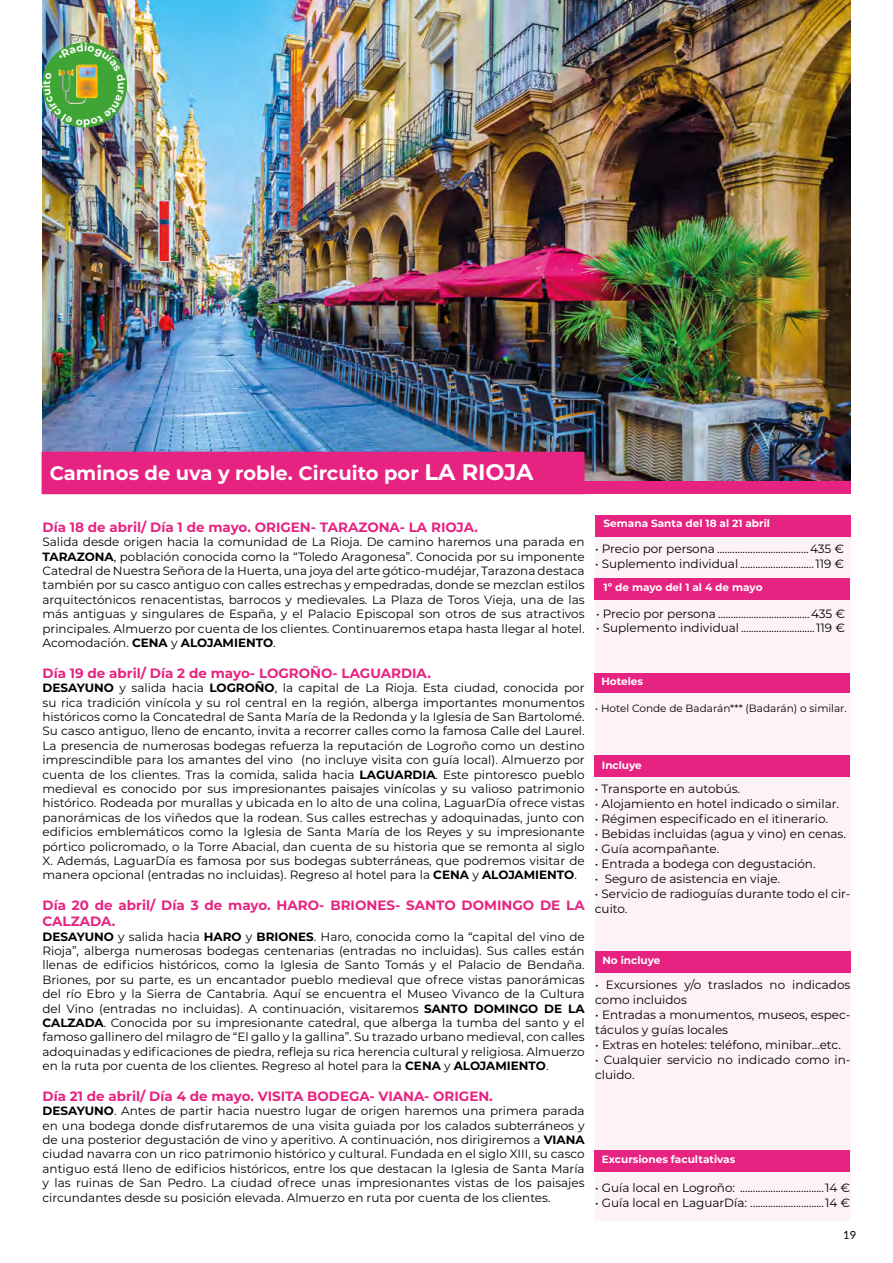
<style>
.page{position:relative;width:893px;height:1263px;background:#fff}
.page>*{position:absolute;margin:0;border:0;box-sizing:border-box;transform-origin:0 0}
.t1{font:700 19.5px "Montserrat";color:#fff}
.t2{font:700 13.5px/16.2px "Montserrat";color:#e72381}
.t3{font:12px/14.4px "Montserrat";color:#000;text-align:justify}
.t4{font:11.25px "Lato";color:#000}
.t5{font:700 10.5px "Montserrat";color:#fff}
.t6{font:10.5px "Montserrat";color:#000}
.s1{font-size:22.5px}
.s2{font-weight:700}
</style>
<div class="page">
<div style="left:595px;top:515px;width:255px;height:705px;background:#fdf2f5"></div>
<img style="left:43px;top:0;width:807px;height:481px">
<div style="left:594px;top:673px;width:255px;height:20px;background:#e72381"></div>
<div style="left:595px;top:951px;width:255px;height:21px;background:#e72381"></div>
<div style="left:595px;top:755px;width:255px;height:22px;background:#e72381"></div>
<div style="left:42px;top:452px;width:543px;height:42px;background:#e72381"></div>
<div style="left:595px;top:1150px;width:255px;height:21px;background:#e72381"></div>
<div style="left:574px;top:481px;width:276px;height:13px;background:#e72381"></div>
<div style="left:595px;top:515px;width:255px;height:21px;background:#e72381"></div>
<div style="left:595px;top:579px;width:255px;height:21px;background:#e72381"></div>
<img style="left:42px;top:43px;width:84px;height:84px">
<h1 class="t1" style="left:50px;top:459px;width:485px">Caminos de uva y roble. Circuito por <span class="s1">LA RIOJA</span></h1>
<p class="t2" style="left:43px;top:518px;width:437px">Día 18 de abril/ Día 1 de mayo. ORIGEN- TARAZONA- LA RIOJA.</p>
<p class="t3" style="left:43px;top:534px;width:544px">Salida desde origen hacia la comunidad de La Rioja. De camino haremos una parada en <span class="s2">TARAZONA</span>, población conocida como la “Toledo Aragonesa”. Conocida por su imponente Catedral de Nuestra Señora de la Huerta, una joya del arte gótico-mudéjar, Tarazona destaca también por su casco antiguo con calles estrechas y empedradas, donde se mezclan estilos arquitectónicos renacentistas, barrocos y medievales. La Plaza de Toros Vieja, una de las más antiguas y singulares de España, y el Palacio Episcopal son otros de sus atractivos principales. Almuerzo por cuenta de los clientes. Continuaremos etapa hasta llegar al hotel.<br>Acomodación. <span class="s2">CENA</span> y <span class="s2">ALOJAMIENTO</span>.</p>
<p class="t2" style="left:43px;top:664px;width:390px">Día 19 de abril/ Día 2 de mayo- LOGROÑO- LAGUARDIA.</p>
<p class="t3" style="left:43px;top:680px;width:544px"><span class="s2">DESAYUNO</span> y salida hacia <span class="s2">LOGROÑO</span>, la capital de La Rioja. Esta ciudad, conocida por su rica tradición vinícola y su rol central en la región, alberga importantes monumentos históricos como la Concatedral de Santa María de la Redonda y la Iglesia de San Bartolomé.<br>Su casco antiguo, lleno de encanto, invita a recorrer calles como la famosa Calle del Laurel.<br>La presencia de numerosas bodegas refuerza la reputación de Logroño como un destino imprescindible para los amantes del vino (no incluye visita con guía local). Almuerzo por cuenta de los clientes. Tras la comida, salida hacia <span class="s2">LAGUARDIA</span>. Este pintoresco pueblo medieval es conocido por sus impresionantes paisajes vinícolas y su valioso patrimonio histórico. Rodeada por murallas y ubicada en lo alto de una colina, LaguarDía ofrece vistas panorámicas de los viñedos que la rodean. Sus calles estrechas y adoquinadas, junto con edificios emblemáticos como la Iglesia de Santa María de los Reyes y su impresionante pórtico policromado, o la Torre Abacial, dan cuenta de su historia que se remonta al siglo X. Además, LaguarDía es famosa por sus bodegas subterráneas, que podremos visitar de manera opcional (entradas no incluidas). Regreso al hotel para la <span class="s2">CENA</span> y <span class="s2">ALOJAMIENTO</span>.</p>
<p class="t2" style="left:43px;top:896px;width:544px">Día 20 de abril/ Día 3 de mayo. HARO- BRIONES- SANTO DOMINGO DE LA<br>CALZADA.</p>
<p class="t3" style="left:43px;top:929px;width:544px"><span class="s2">DESAYUNO</span> y salida hacia <span class="s2">HARO</span> y <span class="s2">BRIONES</span>. Haro, conocida como la “capital del vino de Rioja”, alberga numerosas bodegas centenarias (entradas no incluidas). Sus calles están llenas de edificios históricos, como la Iglesia de Santo Tomás y el Palacio de Bendaña.<br>Briones, por su parte, es un encantador pueblo medieval que ofrece vistas panorámicas del río Ebro y la Sierra de Cantabria. Aquí se encuentra el Museo Vivanco de la Cultura del Vino (entradas no incluidas). A continuación, visitaremos <span class="s2">SANTO DOMINGO DE LA CALZADA</span>. Conocida por su impresionante catedral, que alberga la tumba del santo y el famoso gallinero del milagro de “El gallo y la gallina”. Su trazado urbano medieval, con calles adoquinadas y edificaciones de piedra, refleja su rica herencia cultural y religiosa. Almuerzo en la ruta por cuenta de los clientes. Regreso al hotel para la <span class="s2">CENA</span> y <span class="s2">ALOJAMIENTO</span>.</p>
<p class="t2" style="left:43px;top:1087px;width:452px">Día 21 de abril/ Día 4 de mayo. VISITA BODEGA- VIANA- ORIGEN.</p>
<p class="t3" style="left:43px;top:1103px;width:544px"><span class="s2">DESAYUNO</span>. Antes de partir hacia nuestro lugar de origen haremos una primera parada en una bodega donde disfrutaremos de una visita guiada por los calados subterráneos y de una posterior degustación de vino y aperitivo. A continuación, nos dirigiremos a <span class="s2">VIANA </span>ciudad navarra con un rico patrimonio histórico y cultural. Fundada en el siglo XIII, su casco antiguo está lleno de edificios históricos, entre los que destacan la Iglesia de Santa María y las ruinas de San Pedro. La ciudad ofrece unas impresionantes vistas de los paisajes circundantes desde su posición elevada. Almuerzo en ruta por cuenta de los clientes.</p>
<p class="t5" style="left:604px;top:515px;width:168px">Semana Santa del 18 al 21 abril</p>
<p class="t3" style="left:595px;top:541px;width:250px">• Precio por persona ....................................435 €</p>
<p class="t3" style="left:595px;top:556px;width:250px">• Suplemento individual .............................119 €</p>
<p class="t5" style="left:604px;top:579px;width:160px">1º de mayo del 1 al 4 de mayo</p>
<p class="t3" style="left:596px;top:606px;width:250px">• Precio por persona ....................................435 €</p>
<p class="t3" style="left:596px;top:620px;width:251px">• Suplemento individual .............................119 €</p>
<p class="t5" style="left:601px;top:674px;width:43px">Hoteles</p>
<p class="t6" style="left:595px;top:701px;width:253px">• Hotel Conde de Badarán*** (Badarán) o similar.</p>
<p class="t5" style="left:602px;top:758px;width:42px">Incluye</p>
<p class="t3" style="left:595px;top:781px;width:147px">• Transporte en autobús.</p>
<p class="t3" style="left:595px;top:796px;width:246px">• Alojamiento en hotel indicado o similar.</p>
<p class="t3" style="left:595px;top:811px;width:235px">• Régimen especificado en el itinerario.</p>
<p class="t3" style="left:595px;top:826px;width:253px">• Bebidas incluidas (agua y vino) en cenas.</p>
<p class="t3" style="left:595px;top:841px;width:126px">• Guía acompañante.</p>
<p class="t3" style="left:595px;top:856px;width:222px">• Entrada a bodega con degustación.</p>
<p class="t3" style="left:595px;top:871px;width:187px">• Seguro de asistencia en viaje.</p>
<p class="t3" style="left:595px;top:886px;width:257px;line-height:15px">• Servicio de radioguías durante todo el cir&shy;cuito.</p>
<p class="t5" style="left:602px;top:952px;width:60px">No incluye</p>
<p class="t3" style="left:595px;top:976px;width:257px;line-height:15px">• Excursiones y/o traslados no indicados como incluidos</p>
<p class="t3" style="left:595px;top:1006px;width:257px;line-height:15px">• Entradas a monumentos, museos, espec&shy;táculos y guías locales</p>
<p class="t3" style="left:595px;top:1037px;width:247px">• Extras en hoteles: teléfono, minibar...etc.</p>
<p class="t3" style="left:595px;top:1051px;width:257px;line-height:15px">• Cualquier servicio no indicado como in&shy;cluido.</p>
<p class="t5" style="left:602px;top:1151px;width:135px">Excursiones facultativas</p>
<p class="t3" style="left:595px;top:1180px;width:257px">• Guía local en Logroño: .................................14 €</p>
<p class="t3" style="left:595px;top:1195px;width:257px">• Guía local en LaguarDía: .............................14 €</p>
<p class="t4" style="left:843px;top:1227px;width:15px">19</p>
</div>
